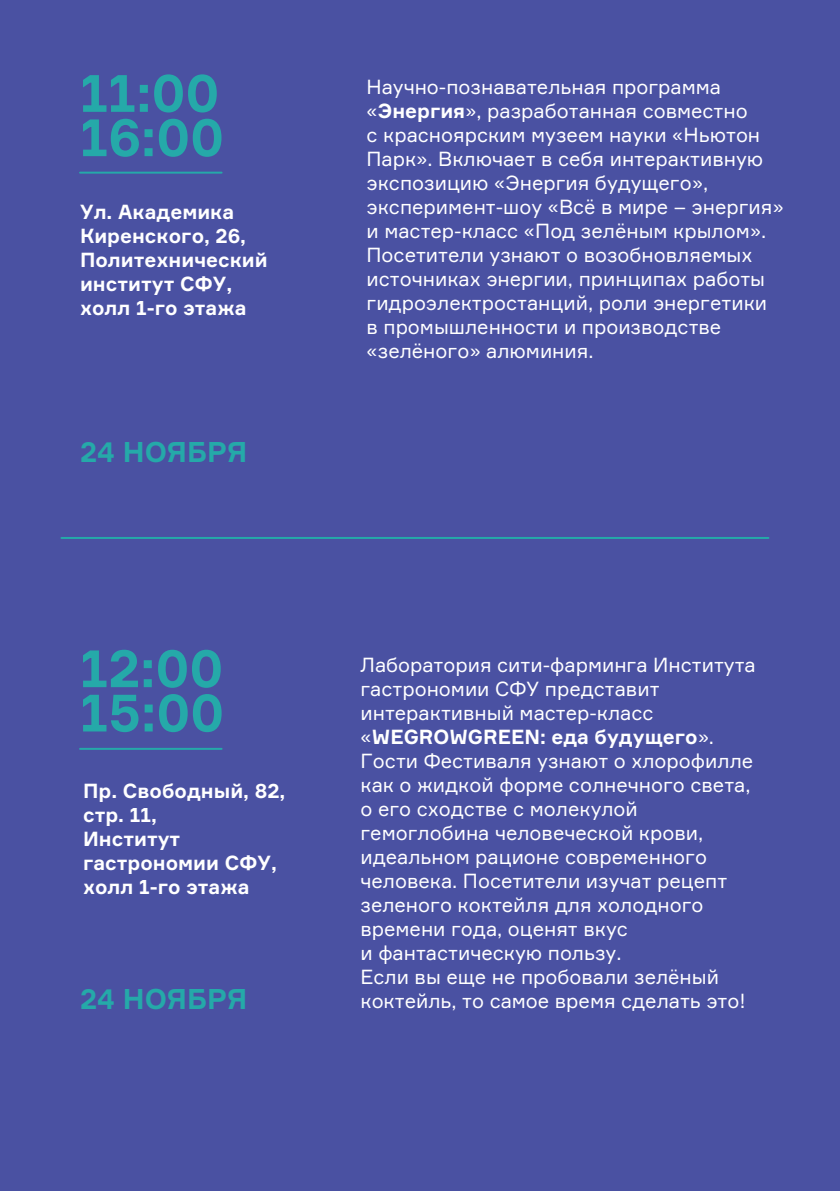
<style>
.page{position:relative;width:840px;height:1191px;background:#fff}
.page>*{position:absolute;margin:0;border:0;box-sizing:border-box;transform-origin:0 0}
.t1{font:700 52.4px/44.4px "Formular";color:#25a9a9}
.t2{font:700 28px "Formular";color:#25a9a9}
.t3{font:20px/24px "Formular";color:#fff}
.t4{font:700 20px/24px "Formular";color:#fff}
.s1{font-weight:700}
</style>
<div class="page">
<div style="left:0;top:0;width:839px;height:1191px;background:#4a51a2"></div>
<hr style="left:61px;top:537px;width:707px;height:2px;background:#25a9a9">
<hr style="left:80px;top:172px;width:141px;height:2px;background:#25a9a9">
<hr style="left:80px;top:748px;width:141px;height:2px;background:#25a9a9">
<h1 class="t1" style="left:80px;top:70px;width:145px">11:00<br>16:00</h1>
<p class="t4" style="left:80px;top:199px;width:189px">Ул. Академика<br>Киренского, 26,<br>Политехнический институт СФУ, холл 1-го этажа</p>
<h2 class="t2" style="left:80px;top:434px;width:168px">24 НОЯБРЯ</h2>
<h1 class="t1" style="left:80px;top:645px;width:145px">12:00<br>15:00</h1>
<p class="t4" style="left:83px;top:778px;width:204px">Пр. Свободный, 82, стр. 11,<br>Институт гастрономии СФУ, холл 1-го этажа</p>
<h2 class="t2" style="left:80px;top:981px;width:168px">24 НОЯБРЯ</h2>
<p class="t3" style="left:366px;top:74px;width:418px">Научно-познавательная программа «<span class="s1">Энергия</span>», разработанная совместно<br>c красноярским музеем науки «Ньютон Парк». Включает в себя интерактивную экспозицию «Энергия будущего», эксперимент-шоу «Всё в мире – энергия» и мастер-класс «Под зелёным крылом».<br>Посетители узнают о возобновляемых источниках энергии, принципах работы гидроэлектростанций, роли энергетики<br>в промышленности и производстве «зелёного» алюминия.</p>
<p class="t3" style="left:360px;top:653px;width:396px">Лаборатория сити-фарминга Института гастрономии СФУ представит интерактивный мастер-класс «<span class="s1">WEGROWGREEN: еда будущего</span>».<br>Гости Фестиваля узнают о хлорофилле как о жидкой форме солнечного света, о его сходстве с молекулой гемоглобина человеческой крови, идеальном рационе современного человека. Посетители изучат рецепт зеленого коктейля для холодного времени года, оценят вкус<br>и фантастическую пользу.<br>Если вы еще не пробовали зелёный коктейль, то самое время сделать это!</p>
</div>
